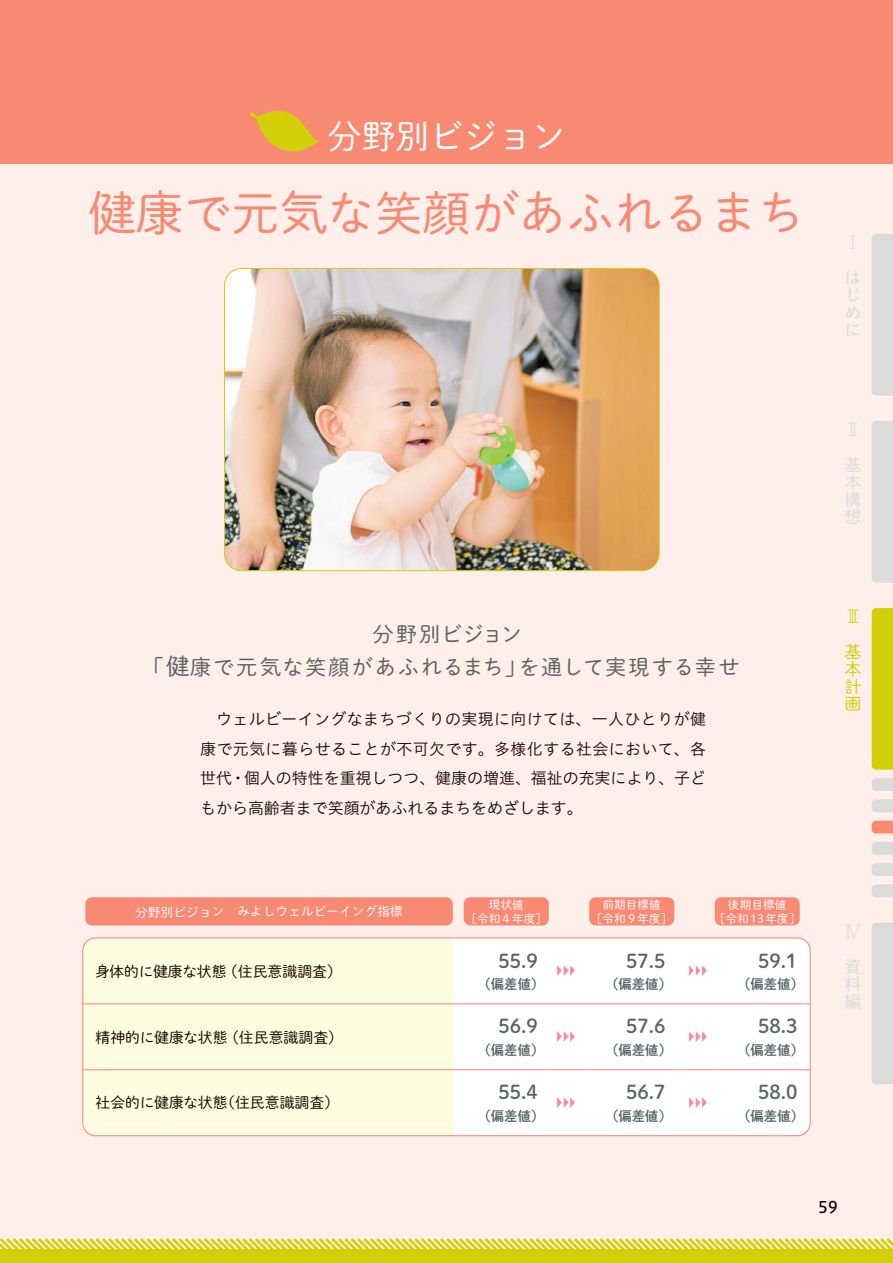
<style>
.page{position:relative;width:893px;height:1263px;background:#feefea}
.page>*{position:absolute;margin:0;border:0;box-sizing:border-box;transform-origin:0 0}
.t1{font:47.85px "Shuei M Go Std L";color:#f88973}
.t2{font:34.05px "Shuei M Go Std L";color:#fff}
.t3{font:21.3px/33.8px "Shuei M Go Std L";letter-spacing:.07em;color:#616161;text-align:center}
.t4{font:19.2px "Shuei M Go Std B";color:#566568}
.t5{font:16.95px/17.4px "Shuei M Go Std L";color:#dbdbdc;text-align:justify}
.t6{font:16.95px/17.4px "Shuei M Go Std L";color:#d1d009;text-align:justify}
.t7{font:300 16.95px "Jun 101 Pro";color:#dbdbdc}
.t8{font:300 16.95px "Jun 101 Pro";color:#d1d009}
.t9{font:15.9px/29.7px "Hiragino UD Sans Std N W3";color:#140700;text-align:justify}
.t10{font:15.9px "Hiragino UD Sans Std N W5";color:#140700}
.t11{font:14.85px "Shuei M Go Std L";color:#140700}
.t12{font:13.35px "Shuei M Go Std B";color:#566568}
.t13{font:12.75px "Shuei M Go Std L";letter-spacing:-.005em;color:#fff}
.t14{font:11.7px/13.8px "Shuei M Go Std L";color:#fff;text-align:center}
.t15{font:700 11.7px "UD Shin Go Pro De";color:#f689a0;scale:.65 1}
.s1{font-size:23.4px}
</style>
<div class="page">
<div style="left:0;top:1249px;width:893px;height:14px;background:#d1d009"></div>
<svg style="left:0;top:1238px;width:893px;height:11px"></svg>
<div style="left:464px;top:897px;width:85px;height:28px;background:#f88973;border-radius:6px"></div>
<div style="left:589px;top:897px;width:85px;height:28px;background:#f88973;border-radius:6px"></div>
<div style="left:85px;top:897px;width:368px;height:28px;background:#f88973;border-radius:6px"></div>
<div style="left:715px;top:897px;width:85px;height:28px;background:#f88973;border-radius:6px"></div>
<div style="left:84px;top:939px;width:369px;height:197px;background:#fffde1"></div>
<div style="left:453px;top:939px;width:356px;height:197px;background:#fff"></div>
<hr style="left:83px;top:1003px;width:370px;height:1px;background:#f88973">
<hr style="left:453px;top:1003px;width:98px;height:1px;background:#f88973">
<hr style="left:551px;top:1003px;width:34px;height:1px;background:#f88973">
<hr style="left:585px;top:1003px;width:93px;height:1px;background:#f88973">
<hr style="left:683px;top:1003px;width:34px;height:1px;background:#f88973">
<hr style="left:717px;top:1003px;width:93px;height:1px;background:#f88973">
<hr style="left:83px;top:1069px;width:370px;height:1px;background:#f88973">
<hr style="left:453px;top:1069px;width:98px;height:1px;background:#f88973">
<hr style="left:551px;top:1069px;width:34px;height:1px;background:#f88973">
<hr style="left:585px;top:1069px;width:93px;height:1px;background:#f88973">
<hr style="left:683px;top:1069px;width:34px;height:1px;background:#f88973">
<hr style="left:717px;top:1069px;width:93px;height:1px;background:#f88973">
<div style="left:82px;top:937px;width:729px;height:199px;border:1px solid #f88973;border-radius:13px"></div>
<img style="left:224px;top:268px;width:435px;height:303px">
<div style="left:224px;top:268px;width:435px;height:303px;border:1px solid #d1d009;border-radius:17px"></div>
<div style="left:0;top:0;width:893px;height:164px;background:#f88973"></div>
<svg style="left:249px;top:111px;width:70px;height:41px"></svg>
<div style="left:872px;top:234px;width:21px;height:161px;background:#dbdbdc"></div>
<div style="left:872px;top:421px;width:21px;height:162px;background:#dbdbdc"></div>
<div style="left:872px;top:608px;width:21px;height:162px;background:#d1d009"></div>
<svg style="left:872px;top:778px;width:21px;height:13px"></svg>
<svg style="left:872px;top:799px;width:21px;height:13px"></svg>
<svg style="left:872px;top:821px;width:21px;height:12px"></svg>
<svg style="left:872px;top:842px;width:21px;height:13px"></svg>
<svg style="left:872px;top:863px;width:21px;height:13px"></svg>
<svg style="left:872px;top:884px;width:21px;height:13px"></svg>
<div style="left:872px;top:923px;width:21px;height:161px;background:#dbdbdc"></div>
<h2 class="t2" style="left:327px;top:111px;width:240px">分野別ビジョン</h2>
<h1 class="t1" style="left:88px;top:178px;width:719px">健康で元気な笑顔があふれるまち</h1>
<p class="t7" style="left:844px;top:229px;width:13px">Ⅰ</p>
<p class="t5" style="left:844px;top:268px;width:17px">はじめに</p>
<p class="t7" style="left:844px;top:416px;width:14px">Ⅱ</p>
<p class="t5" style="left:844px;top:455px;width:18px">基本構想</p>
<h3 class="t3" style="left:143px;top:616px;width:598px">分野別ビジョン<br>「<span class="s1">健</span>康で元気な笑顔があふれるまち」を通して実現する幸せ</h3>
<p class="t9" style="left:200px;top:703px;width:507px;text-indent:16px">ウェルビーイングなまちづくりの実現に向けては、一人ひとりが健康で元気に暮らせることが不可欠です。多様化する社会において、各世代・個人の特性を重視しつつ、健康の増進、福祉の充実により、子どもから高齢者まで笑顔があふれるまちをめざします。</p>
<p class="t8" style="left:844px;top:603px;width:15px">Ⅲ</p>
<p class="t6" style="left:844px;top:642px;width:18px">基本計画</p>
<p class="t13" style="left:135px;top:902px;width:269px">分野別ビジョン　みよしウェルビーイング指標</p>
<p class="t11" style="left:95px;top:960px;width:249px">身体的に健康な状態 （住民意識調査）</p>
<p class="t14" style="left:465px;top:897px;width:83px">現状値<br>［令和４年度］</p>
<p class="t14" style="left:602px;top:897px;width:60px">前期目標値</p>
<p class="t14" style="left:591px;top:911px;width:83px">［令和９年度］</p>
<p class="t14" style="left:714px;top:897px;width:88px">後期目標値<br>［令和13年度］</p>
<p class="t4" style="left:498px;top:946px;width:41px">55.9</p>
<p class="t12" style="left:477px;top:974px;width:68px">（偏差値）</p>
<p class="t15" style="left:555px;top:961px;width:33px">▶▶▶</p>
<p class="t4" style="left:626px;top:946px;width:41px">57.5</p>
<p class="t12" style="left:605px;top:974px;width:68px">（偏差値）</p>
<p class="t15" style="left:688px;top:961px;width:33px">▶▶▶</p>
<p class="t4" style="left:758px;top:946px;width:41px">59.1</p>
<p class="t12" style="left:737px;top:974px;width:68px">（偏差値）</p>
<p class="t7" style="left:844px;top:918px;width:18px">Ⅳ</p>
<p class="t5" style="left:844px;top:957px;width:18px">資料編</p>
<p class="t11" style="left:96px;top:1026px;width:249px">精神的に健康な状態 （住民意識調査）</p>
<p class="t4" style="left:498px;top:1012px;width:41px">56.9</p>
<p class="t12" style="left:477px;top:1040px;width:68px">（偏差値）</p>
<p class="t15" style="left:555px;top:1027px;width:33px">▶▶▶</p>
<p class="t4" style="left:626px;top:1012px;width:41px">57.6</p>
<p class="t12" style="left:605px;top:1040px;width:68px">（偏差値）</p>
<p class="t15" style="left:688px;top:1027px;width:33px">▶▶▶</p>
<p class="t4" style="left:758px;top:1012px;width:41px">58.3</p>
<p class="t12" style="left:737px;top:1040px;width:68px">（偏差値）</p>
<p class="t11" style="left:96px;top:1092px;width:245px">社会的に健康な状態（住民意識調査）</p>
<p class="t4" style="left:498px;top:1078px;width:41px">55.4</p>
<p class="t12" style="left:477px;top:1106px;width:68px">（偏差値）</p>
<p class="t15" style="left:555px;top:1093px;width:33px">▶▶▶</p>
<p class="t4" style="left:626px;top:1078px;width:41px">56.7</p>
<p class="t12" style="left:605px;top:1106px;width:68px">（偏差値）</p>
<p class="t15" style="left:688px;top:1093px;width:33px">▶▶▶</p>
<p class="t4" style="left:758px;top:1078px;width:41px">58.0</p>
<p class="t12" style="left:737px;top:1106px;width:68px">（偏差値）</p>
<p class="t10" style="left:818px;top:1195px;width:21px">59</p>
</div>
